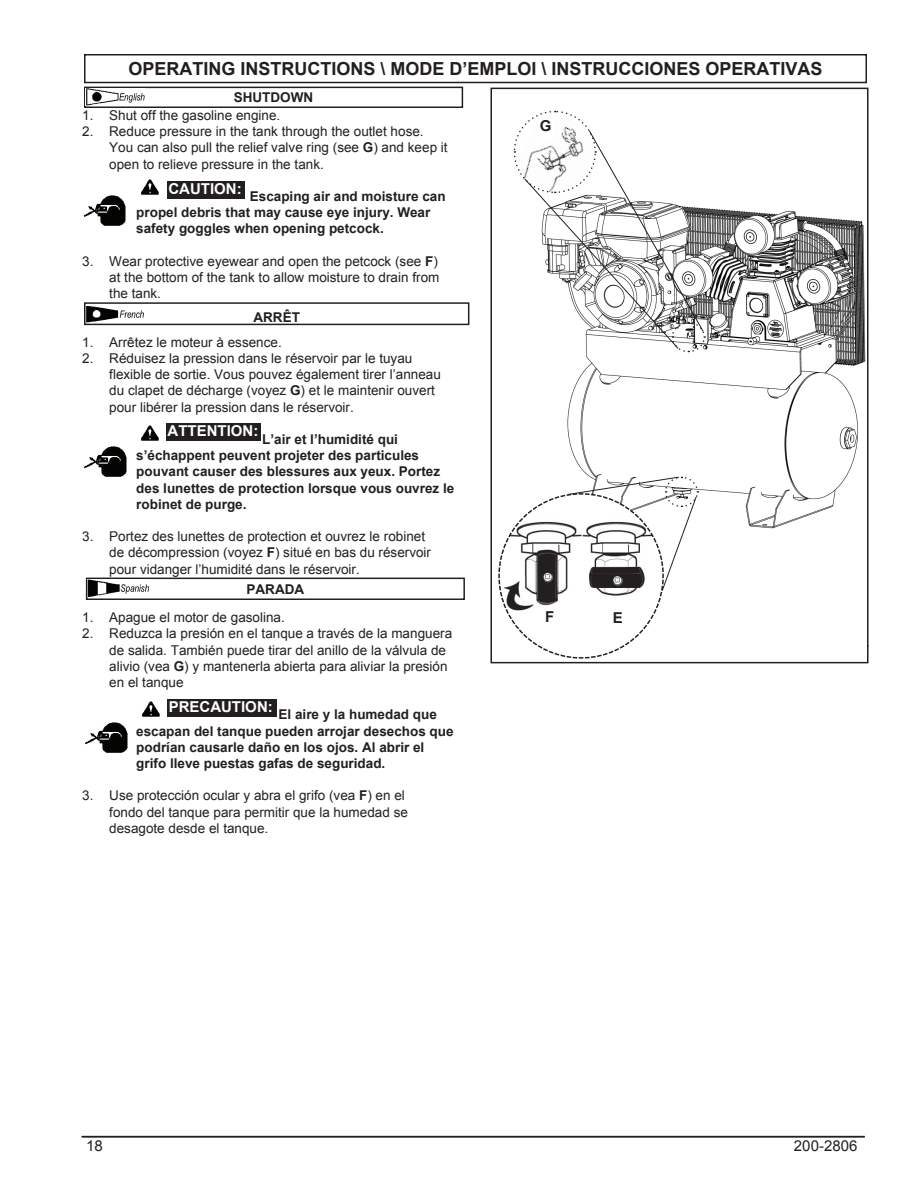
<style>
.page{position:relative;width:918px;height:1188px;background:#fff}
.page>*{position:absolute;margin:0;border:0;box-sizing:border-box;transform-origin:0 0}
.t1{font:700 18px "Arial";color:#231f20}
.t2{font:700 15px "Arial";color:#fff}
.t3{font:15px "Arial";color:#231f20}
.t4{font:700 15px "Arial";color:#231f20}
.t5{font:13.5px/16.2px "Arial";color:#231f20}
.t6{font:700 13.5px/16.2px "Arial";color:#231f20}
.s1{font-weight:700}
</style>
<div class="page">
<hr style="left:82px;top:1136px;width:783px;height:1px;background:#231f20">
<div style="left:84px;top:54px;width:783px;height:29px;border:2px solid #231f20"></div>
<img style="left:84px;top:195px;width:42px;height:31px">
<img style="left:141px;top:179px;width:18px;height:16px">
<div style="left:167px;top:181px;width:78px;height:18px;background:#231f20"></div>
<div style="left:84px;top:87px;width:379px;height:21px;border:2px solid #231f20"></div>
<img style="left:86px;top:89px;width:59px;height:17px">
<img style="left:141px;top:425px;width:18px;height:16px">
<img style="left:84px;top:446px;width:43px;height:31px">
<div style="left:166px;top:423px;width:95px;height:18px;background:#231f20"></div>
<img style="left:142px;top:701px;width:18px;height:16px">
<img style="left:85px;top:722px;width:43px;height:31px">
<div style="left:167px;top:699px;width:110px;height:18px;background:#231f20"></div>
<div style="left:84px;top:302px;width:385px;height:23px;border:2px solid #231f20"></div>
<img style="left:86px;top:306px;width:60px;height:17px">
<div style="left:86px;top:578px;width:379px;height:22px;border:2px solid #231f20"></div>
<img style="left:88px;top:580px;width:61px;height:17px">
<img style="left:567px;top:208px;width:298px;height:321px">
<div style="left:490px;top:88px;width:378px;height:575px;border:2px solid #231f20"></div>
<svg style="left:498px;top:476px;width:201px;height:183px"></svg>
<svg style="left:513px;top:110px;width:193px;height:243px"></svg>
<div style="left:544px;top:609px;width:15px;height:20px;background:#fff"></div>
<div style="left:611px;top:610px;width:16px;height:19px;background:#fff"></div>
<h1 class="t1" style="left:128px;top:57px;width:696px">OPERATING INSTRUCTIONS \ MODE D’EMPLOI \ INSTRUCCIONES OPERATIVAS</h1>
<p class="t6" style="left:234px;top:90px;width:81px">SHUTDOWN</p>
<p class="t5" style="left:82px;top:107px;width:200px">1. Shut off the gasoline engine.</p>
<p class="t5" style="left:109px;top:124px;width:340px;text-indent:-27px">2. Reduce pressure in the tank through the outlet hose.<br>You can also pull the relief valve ring (see <span class="s1">G</span>) and keep it open to relieve pressure in the tank.</p>
<p class="t6" style="left:136px;top:189px;width:311px;text-indent:114px">Escaping air and moisture can propel debris that may cause eye injury. Wear safety goggles when opening petcock.</p>
<p class="t5" style="left:109px;top:253px;width:332px;text-align:justify;text-indent:-27px">3. Wear protective eyewear and open the petcock (see <span class="s1">F</span>) at the bottom of the tank to allow moisture to drain from the tank.</p>
<p class="t5" style="left:82px;top:334px;width:201px">1. Arrêtez le moteur à essence.</p>
<p class="t5" style="left:109px;top:350px;width:333px;text-indent:-27px">2. Réduisez la pression dans le réservoir par le tuyau flexible de sortie. Vous pouvez également tirer l’anneau du clapet de décharge (voyez <span class="s1">G</span>) et le maintenir ouvert pour libérer la pression dans le réservoir.</p>
<p class="t6" style="left:136px;top:432px;width:320px;text-indent:126px">L’air et l’humidité qui s’échappent peuvent projeter des particules pouvant causer des blessures aux yeux. Portez des lunettes de protection lorsque vous ouvrez le robinet de purge.</p>
<p class="t5" style="left:109px;top:529px;width:323px;text-indent:-27px">3. Portez des lunettes de protection et ouvrez le robinet de décompression (voyez <span class="s1">F</span>) situé en bas du réservoir pour vidanger l’humidité dans le réservoir.</p>
<p class="t5" style="left:82px;top:610px;width:204px">1. Apague el motor de gasolina.</p>
<p class="t5" style="left:109px;top:626px;width:344px;text-indent:-27px">2. Reduzca la presión en el tanque a través de la manguera de salida. También puede tirar del anillo de la válvula de alivio (vea <span class="s1">G</span>) y mantenerla abierta para aliviar la presión en el tanque</p>
<p class="t6" style="left:136px;top:707px;width:319px;text-indent:142px">El aire y la humedad que escapan del tanque pueden arrojar desechos que podrían causarle daño en los ojos. Al abrir el grifo lleve puestas gafas de seguridad.</p>
<p class="t5" style="left:109px;top:788px;width:300px;text-indent:-27px">3. Use protección ocular y abra el grifo (vea <span class="s1">F</span>) en el fondo del tanque para permitir que la humedad se desagote desde el tanque.</p>
<p class="t2" style="left:168px;top:179px;width:75px">CAUTION:</p>
<p class="t6" style="left:253px;top:310px;width:48px">ARRÊT</p>
<p class="t2" style="left:168px;top:421px;width:92px">ATTENTION:</p>
<p class="t6" style="left:247px;top:581px;width:59px">PARADA</p>
<p class="t2" style="left:169px;top:696px;width:106px">PRECAUTION:</p>
<p class="t4" style="left:540px;top:116px;width:13px">G</p>
<p class="t4" style="left:545px;top:606px;width:11px">F</p>
<p class="t4" style="left:613px;top:607px;width:12px">E</p>
<p class="t3" style="left:86px;top:1136px;width:18px">18</p>
<p class="t3" style="left:794px;top:1136px;width:65px">200-2806</p>
</div>
